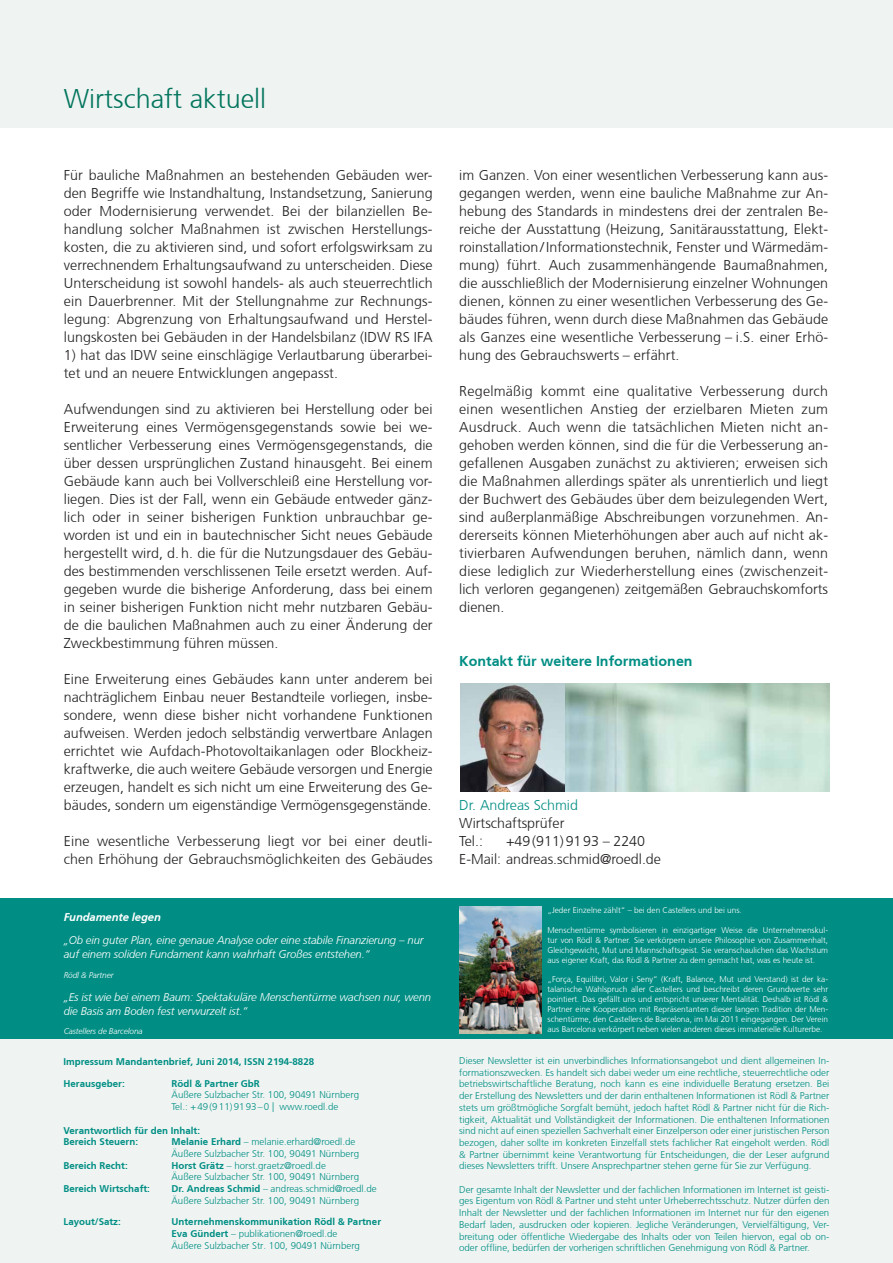
<style>
.page{position:relative;width:893px;height:1263px;background:#fff}
.page>*{position:absolute;margin:0;border:0;box-sizing:border-box;transform-origin:0 0}
.t1{font:300 27px "Frutiger CE";color:#01745c}
.t2{font:300 14.25px/18px "Frutiger CE";letter-spacing:.005em;color:#231f20;text-align:justify}
.t3{font:700 14.25px "Frutiger CE";color:#008e84}
.t4{font:300 14.25px "Frutiger CE";color:#008e84}
.t5{font:italic 300 11.25px/13.5px "Frutiger CE";letter-spacing:-.01em;color:#fff}
.t6{font:italic 700 11.25px "Frutiger CE";letter-spacing:-.01em;color:#fff}
.t7{font:300 9.75px/11.7px "Frutiger CE";color:#008e84}
.t8{font:700 9.75px/11.7px "Frutiger CE";color:#008e84}
.t9{font:300 8.25px/9.9px "Frutiger CE";color:#fff;text-align:justify}
.t10{font:italic 300 8.25px "Frutiger CE";letter-spacing:-.01em;color:#fff}
.s1{font-weight:700}
</style>
<div class="page">
<div style="left:0;top:0;width:893px;height:128px;background:#eff4f2"></div>
<div style="left:0;top:898px;width:893px;height:142px;background:#008e84"></div>
<img style="left:459px;top:907px;width:82px;height:126px">
<div style="left:0;top:1040px;width:893px;height:223px;background:#eff4f2"></div>
<img style="left:565px;top:683px;width:264px;height:108px">
<img style="left:460px;top:683px;width:105px;height:108px">
<h1 class="t1" style="left:64px;top:83px;width:204px">Wirtschaft aktuell</h1>
<p class="t2" style="left:64px;top:166px;width:370px">Für bauliche Maßnahmen an bestehenden Gebäuden wer&shy;den Begriffe wie Instandhaltung, Instandsetzung, Sanierung oder Modernisierung verwendet. Bei der bilanziellen Be&shy;handlung solcher Maßnahmen ist zwischen Herstellungs&shy;kosten, die zu aktivieren sind, und sofort erfolgswirksam zu verrechnendem Erhaltungsaufwand zu unterscheiden. Diese Unterscheidung ist sowohl handels- als auch steuerrechtlich ein Dauerbrenner. Mit der Stellungnahme zur Rechnungs&shy;legung: Abgrenzung von Erhaltungsaufwand und Herstel&shy;lungskosten bei Gebäuden in der Handelsbilanz (IDW RS IFA</p>
<p class="t2" style="left:64px;top:346px;width:370px">1) hat das IDW seine einschlägige Verlautbarung überarbei&shy;tet und an neuere Entwicklungen angepasst.</p>
<p class="t2" style="left:64px;top:400px;width:370px">Aufwendungen sind zu aktivieren bei Herstellung oder bei Erweiterung eines Vermögensgegenstands sowie bei we&shy;sentlicher Verbesserung eines Vermögensgegenstands, die über dessen ursprünglichen Zustand hinausgeht. Bei einem Gebäude kann auch bei Vollverschleiß eine Herstellung vor&shy;liegen. Dies ist der Fall, wenn ein Gebäude entweder gänz&shy;lich oder in seiner bisherigen Funktion unbrauchbar ge&shy;worden ist und ein in bautechnischer Sicht neues Gebäude hergestellt wird, d.h. die für die Nutzungsdauer des Gebäu&shy;des bestimmenden verschlissenen Teile ersetzt werden. Auf&shy;gegeben wurde die bisherige Anforderung, dass bei einem in seiner bisherigen Funktion nicht mehr nutzbaren Gebäu&shy;de die baulichen Maßnahmen auch zu einer Änderung der Zweckbestimmung führen müssen.</p>
<p class="t2" style="left:64px;top:670px;width:370px">Eine Erweiterung eines Gebäudes kann unter anderem bei nachträglichem Einbau neuer Bestandteile vorliegen, insbe&shy;sondere, wenn diese bisher nicht vorhandene Funktionen aufweisen. Werden jedoch selbständig verwertbare Anlagen errichtet wie Aufdach-Photovoltaikanlagen oder Blockheiz&shy;kraftwerke, die auch weitere Gebäude versorgen und Energie erzeugen, handelt es sich nicht um eine Erweiterung des Ge&shy;bäudes, sondern um eigenständige Vermögensgegenstände.</p>
<p class="t2" style="left:64px;top:832px;width:370px">Eine wesentliche Verbesserung liegt vor bei einer deutli&shy;chen Erhöhung der Gebrauchsmöglichkeiten des Gebäudes</p>
<p class="t6" style="left:64px;top:910px;width:99px">Fundamente legen</p>
<p class="t5" style="left:64px;top:934px;width:361px">„Ob ein guter Plan, eine genaue Analyse oder eine stabile Finanzierung – nur auf einem soliden Fundament kann wahrhaft Großes entstehen.“</p>
<p class="t10" style="left:64px;top:970px;width:51px">Rödl &amp; Partner</p>
<p class="t5" style="left:64px;top:990px;width:369px">„Es ist wie bei einem Baum: Spektakuläre Menschentürme wachsen nur, wenn die Basis am Boden fest verwurzelt ist.“</p>
<p class="t10" style="left:64px;top:1027px;width:80px">Castellers de Barcelona</p>
<p class="t8" style="left:64px;top:1056px;width:252px">Impressum Mandantenbrief, Juni 2014, ISSN 2194-8828</p>
<p class="t8" style="left:64px;top:1077px;width:63px">Herausgeber:</p>
<p class="t8" style="left:172px;top:1077px;width:90px">Rödl &amp; Partner GbR</p>
<p class="t7" style="left:171px;top:1089px;width:189px">Äußere Sulzbacher Str. 100, 90491 Nürnberg<br>Tel.: +49(911)9193–0 | www.roedl.de</p>
<p class="t8" style="left:63px;top:1124px;width:138px">Verantwortlich für den Inhalt:<br>Bereich Steuern:</p>
<p class="t7" style="left:171px;top:1136px;width:189px"><span class="s1">Melanie Erhard</span> – melanie.erhard@roedl.de<br>Äußere Sulzbacher Str. 100, 90491 Nürnberg</p>
<p class="t8" style="left:63px;top:1159px;width:66px">Bereich Recht:</p>
<p class="t7" style="left:171px;top:1159px;width:189px"><span class="s1">Horst Grätz</span> – horst.graetz@roedl.de<br>Äußere Sulzbacher Str. 100, 90491 Nürnberg</p>
<p class="t8" style="left:63px;top:1183px;width:88px">Bereich Wirtschaft:</p>
<p class="t7" style="left:171px;top:1183px;width:207px"><span class="s1">Dr. Andreas Schmid</span> – andreas.schmid@roedl.de<br>Äußere Sulzbacher Str. 100, 90491 Nürnberg</p>
<p class="t8" style="left:63px;top:1216px;width:59px">Layout/Satz:</p>
<p class="t7" style="left:171px;top:1216px;width:211px"><span class="s1">Unternehmenskommunikation Rödl &amp; Partner<br>Eva Gündert</span> – publikationen@roedl.de<br>Äußere Sulzbacher Str. 100, 90491 Nürnberg</p>
<p class="t2" style="left:459px;top:166px;width:370px">im Ganzen. Von einer wesentlichen Verbesserung kann aus&shy;gegangen werden, wenn eine bauliche Maßnahme zur An&shy;hebung des Standards in mindestens drei der zentralen Be&shy;reiche der Ausstattung (Heizung, Sanitärausstattung, Elekt&shy;roinstallation/Informationstechnik, Fenster und Wärmedäm&shy;mung) führt. Auch zusammenhängende Baumaßnahmen, die ausschließlich der Modernisierung einzelner Wohnungen dienen, können zu einer wesentlichen Verbesserung des Ge&shy;bäudes führen, wenn durch diese Maßnahmen das Gebäude als Ganzes eine wesentliche Verbesserung – i.S. einer Erhö&shy;hung des Gebrauchswerts – erfährt.</p>
<p class="t2" style="left:459px;top:382px;width:370px">Regelmäßig kommt eine qualitative Verbesserung durch einen wesentlichen Anstieg der erzielbaren Mieten zum Ausdruck. Auch wenn die tatsächlichen Mieten nicht an&shy;gehoben werden können, sind die für die Verbesserung an&shy;gefallenen Ausgaben zunächst zu aktivieren; erweisen sich die Maßnahmen allerdings später als unrentierlich und liegt der Buchwert des Gebäudes über dem beizulegenden Wert, sind außerplanmäßige Abschreibungen vorzunehmen. An&shy;dererseits können Mieterhöhungen aber auch auf nicht ak&shy;tivierbaren Aufwendungen beruhen, nämlich dann, wenn diese lediglich zur Wiederherstellung eines (zwischenzeit&shy;lich verloren gegangenen) zeitgemäßen Gebrauchskomforts dienen.</p>
<p class="t3" style="left:459px;top:653px;width:235px">Kontakt für weitere Informationen</p>
<p class="t4" style="left:459px;top:797px;width:120px">Dr. Andreas Schmid</p>
<p class="t2" style="left:459px;top:814px;width:107px">Wirtschaftsprüfer<br>Tel.:</p>
<p class="t2" style="left:459px;top:832px;width:203px;text-indent:47px">+49(911)9193 – 2240<br>E-Mail: andreas.schmid@roedl.de</p>
<p class="t9" style="left:547px;top:905px;width:196px">„Jeder Einzelne zählt“ – bei den Castellers und bei uns.</p>
<p class="t9" style="left:547px;top:925px;width:282px">Menschentürme symbolisieren in einzigartiger Weise die Unternehmenskul&shy;tur von Rödl &amp; Partner. Sie verkörpern unsere Philosophie von Zusammenhalt, Gleichgewicht, Mut und Mannschaftsgeist. Sie veranschaulichen das Wachstum aus eigener Kraft, das Rödl &amp; Partner zu dem gemacht hat, was es heute ist.</p>
<p class="t9" style="left:547px;top:974px;width:282px">„Força, Equilibri, Valor i Seny“ (Kraft, Balance, Mut und Verstand) ist der ka&shy;talanische Wahlspruch aller Castellers und beschreibt deren Grundwerte sehr pointiert. Das gefällt uns und entspricht unserer Mentalität. Deshalb ist Rödl &amp; Partner eine Kooperation mit Repräsentanten dieser langen Tradition der Men&shy;schentürme, den Castellers de Barcelona, im Mai 2011 eingegangen. Der Verein aus Barcelona verkörpert neben vielen anderen dieses immaterielle Kulturerbe.</p>
<p class="t7" style="left:459px;top:1055px;width:372px;text-align:justify">Dieser Newsletter ist ein unverbindliches Informationsangebot und dient allgemeinen In&shy;formationszwecken. Es handelt sich dabei weder um eine rechtliche, steuerrechtliche oder betriebswirtschaftliche Beratung, noch kann es eine individuelle Beratung ersetzen. Bei der Erstellung des Newsletters und der darin enthaltenen Informationen ist Rödl &amp; Partner stets um größtmögliche Sorgfalt bemüht, jedoch haftet Rödl &amp; Partner nicht für die Rich&shy;tigkeit, Aktualität und Vollständigkeit der Informationen. Die enthaltenen Informationen sind nicht auf einen speziellen Sachverhalt einer Einzelperson oder einer juristischen Person bezogen, daher sollte im konkreten Einzelfall stets fachlicher Rat eingeholt werden. Rödl &amp; Partner übernimmt keine Verantwortung für Entscheidungen, die der Leser aufgrund dieses Newsletters trifft. Unsere Ansprechpartner stehen gerne für Sie zur Verfügung.</p>
<p class="t7" style="left:459px;top:1183px;width:372px;text-align:justify">Der gesamte Inhalt der Newsletter und der fachlichen Informationen im Internet ist geisti&shy;ges Eigentum von Rödl &amp; Partner und steht unter Urheberrechtsschutz. Nutzer dürfen den Inhalt der Newsletter und der fachlichen Informationen im Internet nur für den eigenen Bedarf laden, ausdrucken oder kopieren. Jegliche Veränderungen, Vervielfältigung, Ver&shy;breitung oder öffentliche Wiedergabe des Inhalts oder von Teilen hiervon, egal ob on&shy;oder offline, bedürfen der vorherigen schriftlichen Genehmigung von Rödl &amp; Partner.</p>
</div>
